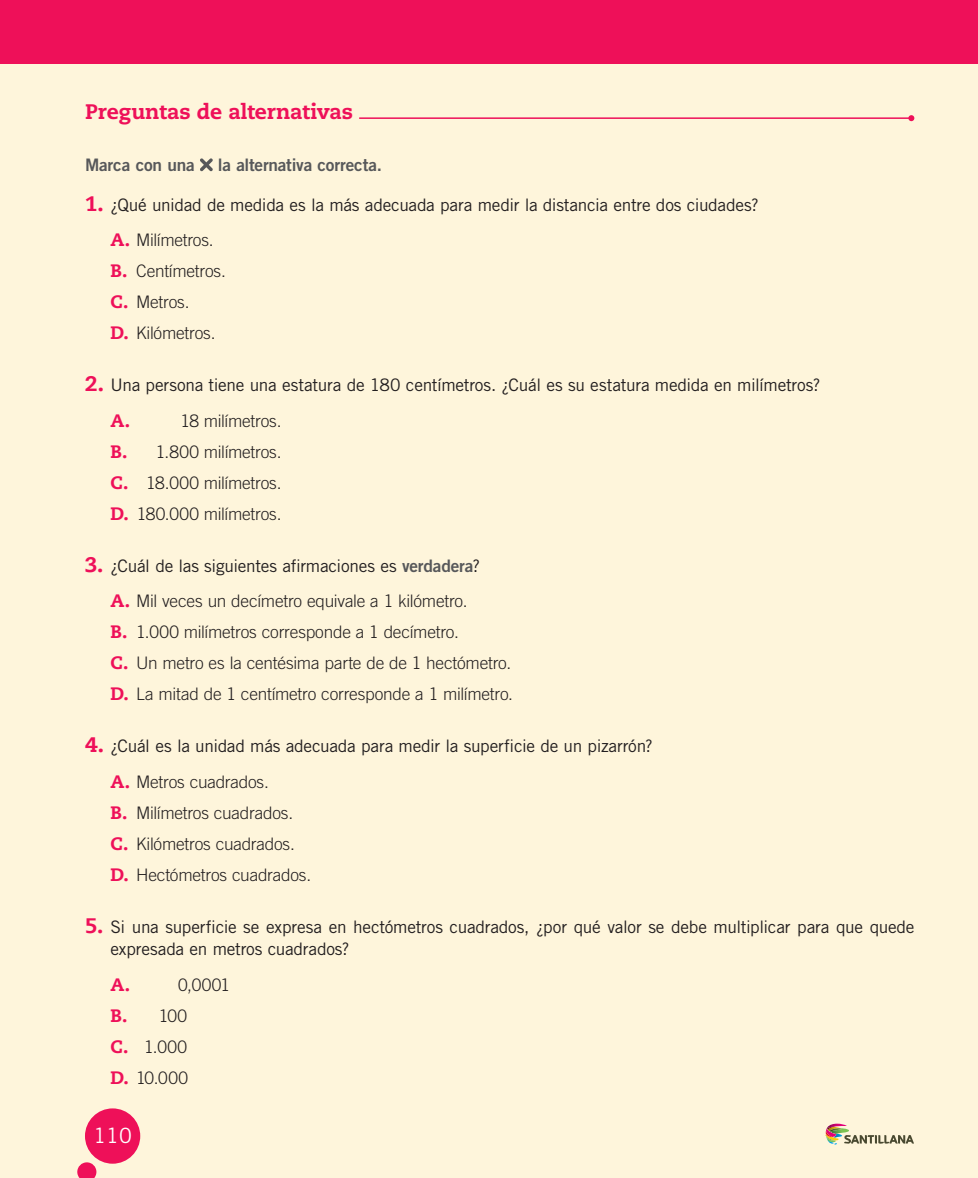
<style>
.page{position:relative;width:978px;height:1178px;background:#fef5db}
.page>*{position:absolute;margin:0;border:0;box-sizing:border-box;transform-origin:0 0}
.t1{font:800 21px "Caecilia LT Std";letter-spacing:-.005em;color:#ee1059}
.t2{font:21px "Trade Gothic LT Std";color:#fff}
.t3{font:800 18px "Caecilia LT Std";color:#ee1059}
.t4{font:300 17.25px/31px "Trade Gothic LT Std";letter-spacing:-.015em;color:#231f20}
.t5{font:17.25px/35.2px "Trade Gothic LT Std";letter-spacing:-.015em;color:#231f20}
.t6{font:17.25px "Trade Gothic LT Std Bd 2";letter-spacing:-.01em;color:#57585a}
.t7{font:300 17.25px/31px "Trade Gothic LT Std";letter-spacing:.025em;color:#231f20}
.s1{font-family:"Caecilia LT Std";font-weight:800;font-size:21px;color:#ee1059}
.s2{font-family:"Caecilia LT Std";font-weight:800;font-size:18px;color:#ee1059}
.s3{font-weight:300}
.s4{font-weight:400}
.s5{font-family:"Trade Gothic LT Std Bd 2";font-weight:400;color:#57585a}
</style>
<div class="page">
<div style="left:0;top:0;width:978px;height:63px;background:#ee1059"></div>
<hr style="left:359px;top:117px;width:552px;height:2px;background:#ee1059">
<svg style="left:908px;top:115px;width:6px;height:6px"></svg>
<svg style="left:200px;top:158px;width:13px;height:13px"></svg>
<div style="left:85px;top:1108px;width:55px;height:56px;background:#ee1059;border-radius:50%"></div>
<svg style="left:77px;top:1162px;width:19px;height:16px"></svg>
<svg style="left:826px;top:1123px;width:88px;height:21px"></svg>
<p class="t1" style="left:85px;top:99px;width:270px">Preguntas de alternativas</p>
<p class="t6" style="left:85px;top:154px;width:111px">Marca con una</p>
<p class="t6" style="left:218px;top:154px;width:166px">la alternativa correcta.</p>
<p class="t5" style="left:111px;top:187px;width:650px;text-indent:-26px"><span class="s1">1.</span> ¿Qué unidad de medida es la más adecuada para medir la distancia entre dos ciudades?<br><span class="s2">A.</span> <span class="s3">Milímetros.</span></p>
<p class="t4" style="left:111px;top:255px;width:117px"><span class="s2">B.</span> Centímetros.<br><span class="s2">C.</span> Metros.<br><span class="s2">D.</span> Kilómetros.</p>
<p class="t5" style="left:85px;top:367px;width:737px"><span class="s1">2.</span> Una persona tiene una estatura de 180 centímetros. ¿Cuál es su estatura medida en milímetros?</p>
<p class="t3" style="left:111px;top:409px;width:21px">A.</p>
<p class="t4" style="left:111px;top:405px;width:172px;text-align:justify;text-indent:70px">18 milímetros.<br><span class="s2">B.</span> 1.800 milímetros.<br><span class="s2">C.</span> 18.000 milímetros.<br><span class="s2">D.</span> 180.000 milímetros.</p>
<p class="t4" style="left:111px;top:548px;width:371px;line-height:35.2px;text-indent:-26px"><span class="s1">3.</span> <span class="s4">¿Cuál de las siguientes afirmaciones es</span> <span class="s5">verdadera</span><span class="s4">?<br></span><span class="s2">A.</span> Mil veces un decímetro equivale a 1 kilómetro.</p>
<p class="t4" style="left:111px;top:616px;width:404px"><span class="s2">B.</span> 1.000 milímetros corresponde a 1 decímetro.<br><span class="s2">C.</span> Un metro es la centésima parte de de 1 hectómetro.<br><span class="s2">D.</span> La mitad de 1 centímetro corresponde a 1 milímetro.</p>
<p class="t5" style="left:111px;top:728px;width:544px;text-indent:-26px"><span class="s1">4.</span> ¿Cuál es la unidad más adecuada para medir la superficie de un pizarrón?<br><span class="s2">A.</span> <span class="s3">Metros cuadrados.</span></p>
<p class="t4" style="left:111px;top:797px;width:202px"><span class="s2">B.</span> Milímetros cuadrados.<br><span class="s2">C.</span> Kilómetros cuadrados.<br><span class="s2">D.</span> Hectómetros cuadrados.</p>
<p class="t5" style="left:111px;top:915px;width:805px;line-height:22.5px;text-indent:-26px"><span class="s1">5.</span> Si una superficie se expresa en hectómetros cuadrados, ¿por qué valor se debe multiplicar para que quede expresada en metros cuadrados?</p>
<p class="t3" style="left:111px;top:973px;width:21px">A.</p>
<p class="t7" style="left:111px;top:969px;width:121px;text-indent:67px">0,0001<br><span class="s2">B.</span> 100<br><span class="s2">C.</span> 1.000<br><span class="s2">D.</span> 10.000</p>
<p class="t2" style="left:93px;top:1123px;width:40px">110</p>
</div>
